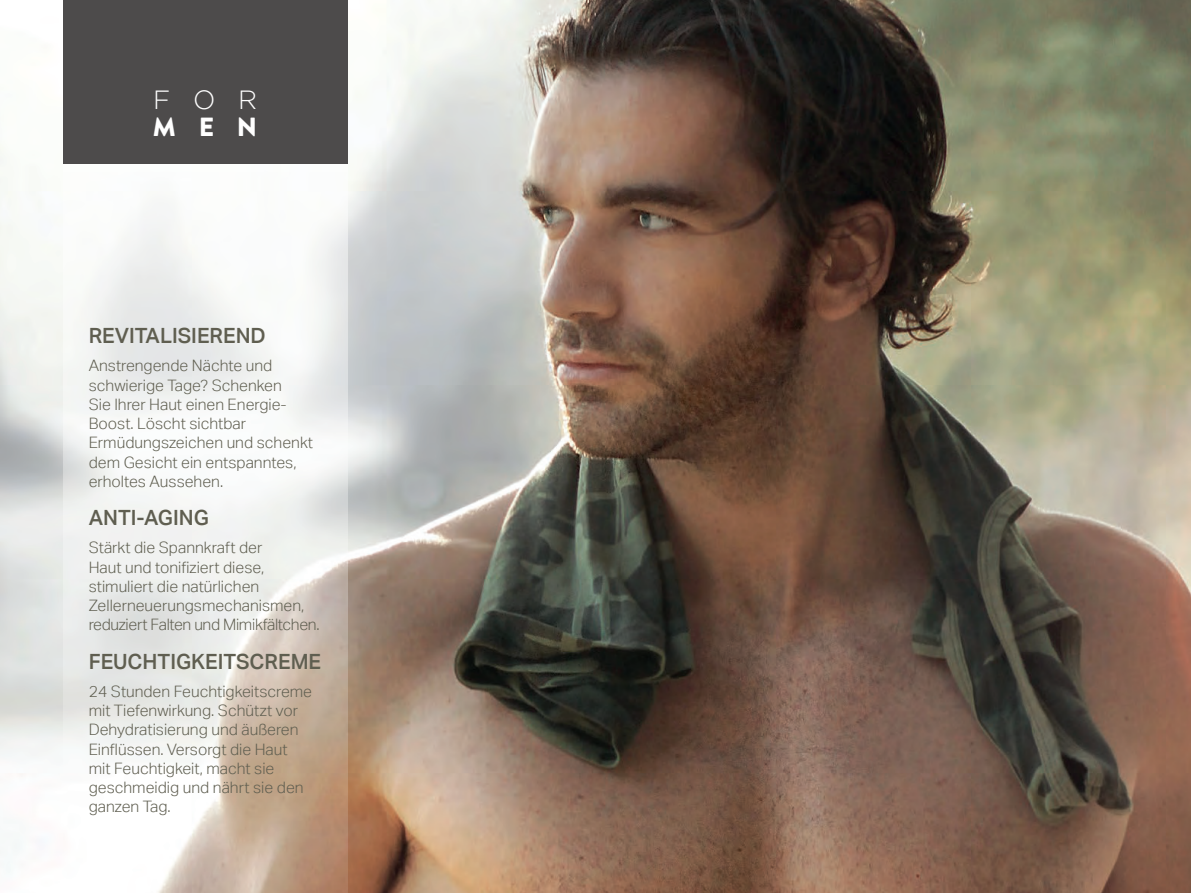
<style>
.page{position:relative;width:1191px;height:893px;background:#fff}
.page>*{position:absolute;margin:0;border:0;box-sizing:border-box;transform-origin:0 0}
.t1{font:300 26.25px "Gotham";color:#fff}
.t2{font:900 26.25px "Brandon Grotesque";color:#fff}
.t3{font:500 21px "Aktiv Grotesk";color:#5f5e50}
.t4{font:300 15.75px/19.2px "Aktiv Grotesk";color:#5f5e50}
</style>
<div class="page">
<img style="left:0;top:0;width:1191px;height:893px">
<svg style="left:63px;top:163px;width:284px;height:730px"></svg>
<div style="left:63px;top:0;width:284px;height:163px;background:#4d4b4b"></div>
<h1 class="t1" style="left:153px;top:86px;width:105px">FOR</h1>
<h1 class="t2" style="left:153px;top:109px;width:106px">MEN</h1>
<h2 class="t3" style="left:89px;top:323px;width:179px">REVITALISIEREND</h2>
<p class="t4" style="left:89px;top:356px;width:226px">Anstrengende Nächte und schwierige Tage? Schenken<br>Sie I hrer Haut einen Energie-<br>Boost. Löscht sichtbar<br>Ermüdungszeichen und schenkt dem Gesicht ein entspanntes, erholtes Aussehen.</p>
<h2 class="t3" style="left:89px;top:505px;width:119px">ANTI-AGING</h2>
<p class="t4" style="left:89px;top:538px;width:232px">Stärkt die Spannkraft der<br>Haut und tonifiziert diese, stimuliert die natürlichen<br>Zellerneuerungsmechanismen, reduziert Falten und M imikfältchen.</p>
<h2 class="t3" style="left:89px;top:649px;width:234px">FEUCHTIGKEITSCREME</h2>
<p class="t4" style="left:89px;top:682px;width:225px">24 Stunden Feuchtigkeitscreme mit Tiefenwirkung. Schützt vor<br>Dehydratisierung und äußeren<br>Einflüssen. Versorgt die Haut mit Feuchtigkeit, macht sie geschmeidig und nährt sie den ganzen Tag.</p>
</div>
